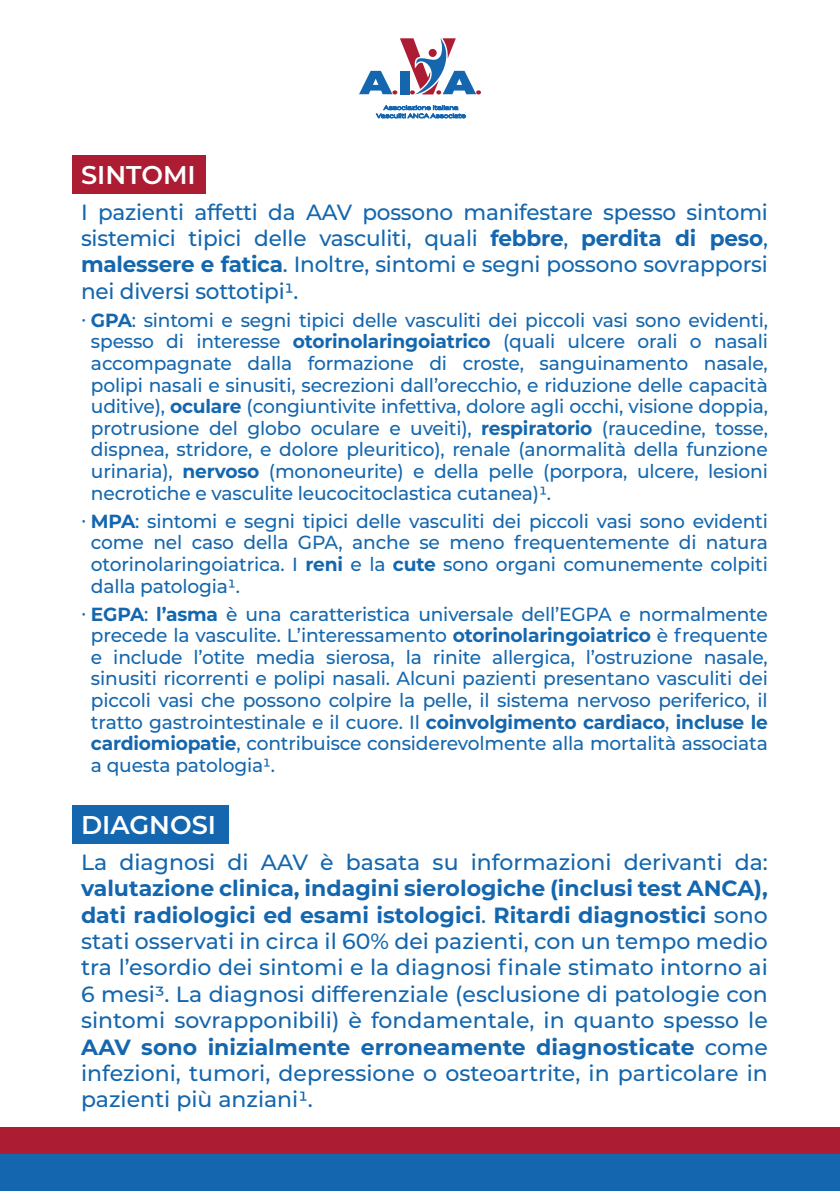
<style>
.page{position:relative;width:840px;height:1191px;background:#fff}
.page>*{position:absolute;margin:0;border:0;box-sizing:border-box;transform-origin:0 0}
.t1{font:600 25.6px "Montserrat";color:#fff}
.t2{font:500 22px/26.4px "Montserrat";letter-spacing:-.01em;color:#1467ae;text-align:justify}
.t3{font:500 19px/21.6px "Montserrat";letter-spacing:-.01em;color:#1467ae;text-align:justify}
.t4{font:5.8px/8.2px "Termina";color:#1467ae;text-align:center}
.s1{font-weight:700}
</style>
<div class="page">
<div style="left:0;top:1126px;width:839px;height:28px;background:#ac1c33"></div>
<div style="left:0;top:1154px;width:839px;height:37px;background:#1467ae"></div>
<svg style="left:359px;top:38px;width:121px;height:56px"></svg>
<div style="left:428px;top:49px;width:8px;height:8px;background:#ac1c33;border-radius:50%"></div>
<div style="left:72px;top:155px;width:133px;height:39px;background:#ac1c33"></div>
<div style="left:72px;top:805px;width:156px;height:39px;background:#1467ae"></div>
<p class="t4" style="left:376px;top:103px;width:91px">Associazione Italiana<br>Vasculiti ANCA Associate</p>
<p class="t1" style="left:81px;top:156px;width:116px">SINTOMI</p>
<p class="t2" style="left:81px;top:198px;width:688px">I pazienti affetti da AAV possono manifestare spesso sintomi sistemici tipici delle vasculiti, quali <span class="s1">febbre</span>, <span class="s1">perdita di peso</span>, <span class="s1">malessere e fatica</span>. Inoltre, sintomi e segni possono sovrapporsi nei diversi sottotipi1.</p>
<p class="t3" style="left:91px;top:308px;width:678px;text-indent:-10px">∙ <span class="s1">GPA</span>: sintomi e segni tipici delle vasculiti dei piccoli vasi sono evidenti, spesso di interesse <span class="s1">otorinolaringoiatrico</span> (quali ulcere orali o nasali accompagnate dalla formazione di croste, sanguinamento nasale, polipi nasali e sinusiti, secrezioni dall’orecchio, e riduzione delle capacità uditive), <span class="s1">oculare</span> (congiuntivite infettiva, dolore agli occhi, visione doppia, protrusione del globo oculare e uveiti), <span class="s1">respiratorio</span> (raucedine, tosse, dispnea, stridore, e dolore pleuritico), renale (anormalità della funzione urinaria), <span class="s1">nervoso</span> (mononeurite) e della pelle (porpora, ulcere, lesioni necrotiche e vasculite leucocitoclastica cutanea)1.</p>
<p class="t3" style="left:91px;top:509px;width:678px;text-indent:-10px">∙ <span class="s1">MPA</span>: sintomi e segni tipici delle vasculiti dei piccoli vasi sono evidenti come nel caso della GPA, anche se meno frequentemente di natura otorinolaringoiatrica. I <span class="s1">reni</span> e la <span class="s1">cute</span> sono organi comunemente colpiti dalla patologia1.</p>
<p class="t3" style="left:91px;top:602px;width:678px;text-indent:-10px">∙ <span class="s1">EGPA</span>: <span class="s1">l’asma</span> è una caratteristica universale dell’EGPA e normalmente precede la vasculite. L’interessamento <span class="s1">otorinolaringoiatrico</span> è frequente e include l’otite media sierosa, la rinite allergica, l’ostruzione nasale, sinusiti ricorrenti e polipi nasali. Alcuni pazienti presentano vasculiti dei piccoli vasi che possono colpire la pelle, il sistema nervoso periferico, il tratto gastrointestinale e il cuore. Il <span class="s1">coinvolgimento cardiaco</span>, <span class="s1">incluse le cardiomiopatie</span>, contribuisce considerevolmente alla mortalità associata a questa patologia1.</p>
<p class="t1" style="left:81px;top:806px;width:136px">DIAGNOSI</p>
<p class="t2" style="left:81px;top:848px;width:688px">La diagnosi di AAV è basata su informazioni derivanti da: <span class="s1">valutazione clinica, indagini sierologiche (inclusi test ANCA), dati radiologici ed esami istologici</span>. <span class="s1">Ritardi diagnostici</span> sono stati osservati in circa il 60% dei pazienti, con un tempo medio tra l’esordio dei sintomi e la diagnosi finale stimato intorno ai 6 mesi3. La diagnosi differenziale (esclusione di patologie con sintomi sovrapponibili) è fondamentale, in quanto spesso le <span class="s1">AAV sono inizialmente erroneamente diagnosticate</span> come infezioni, tumori, depressione o osteoartrite, in particolare in pazienti più anziani1.</p>
</div>
